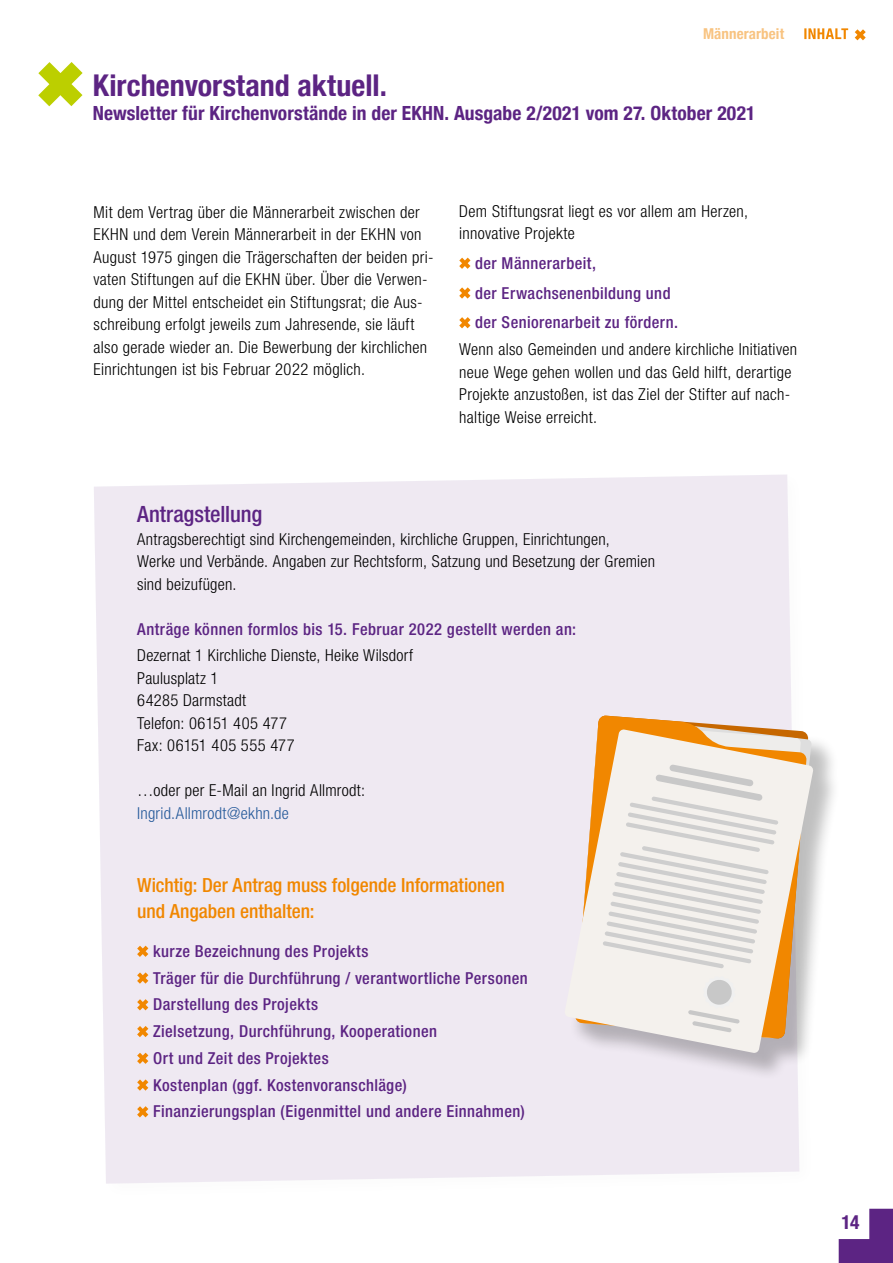
<style>
.page{position:relative;width:893px;height:1263px;background:#fff}
.page>*{position:absolute;margin:0;border:0;box-sizing:border-box;transform-origin:0 0}
.t1{font:700 condensed 30px "Helvetica Neue";letter-spacing:.005em;color:#5c2483}
.t2{font:500 condensed 22.5px "Helvetica Neue LT Std";letter-spacing:-.005em;color:#5c2483}
.t3{font:700 condensed 19.5px "Helvetica Neue";letter-spacing:.005em;color:#5c2483}
.t4{font:500 condensed 19.5px/25.5px "Helvetica Neue LT Std";color:#f18700}
.Flattersatz_Copy{font:300 condensed 16.5px/22.5px "Helvetica Neue LT Std";letter-spacing:.02em;color:#000}
.Flattersatz_Copy-2{font:500 condensed 16.5px "Helvetica Neue LT Std";letter-spacing:.025em;color:#5c2483}
.t5{font:300 condensed 16.5px "Helvetica Neue LT Std";letter-spacing:.015em;color:#275b9b}
.t6{font:700 condensed 15px "Helvetica Neue";letter-spacing:.005em;color:#f18700}
</style>
<div class="page">
<svg style="left:38px;top:62px;width:45px;height:44px"></svg>
<svg style="left:804px;top:28px;width:44px;height:11px"></svg>
<svg style="left:855px;top:29px;width:11px;height:11px"></svg>
<div style="left:94px;top:474px;width:705px;height:710px;background:#efe9f2"></div>
<div style="left:568px;top:719px;width:273px;height:362px;background:#000;opacity:.25"></div>
<svg style="left:575px;top:715px;width:232px;height:14px;fill:#efe9f2"></svg>
<svg style="left:564px;top:729px;width:249px;height:324px;fill:#f1eced"></svg>
<svg style="left:603px;top:764px;width:175px;height:204px"></svg>
<svg style="left:688px;top:976px;width:52px;height:56px"></svg>
<svg style="left:137px;top:946px;width:11px;height:11px"></svg>
<svg style="left:137px;top:972px;width:11px;height:12px"></svg>
<svg style="left:137px;top:999px;width:11px;height:11px"></svg>
<svg style="left:137px;top:1026px;width:11px;height:11px"></svg>
<svg style="left:137px;top:1053px;width:11px;height:11px"></svg>
<svg style="left:137px;top:1079px;width:11px;height:12px"></svg>
<svg style="left:137px;top:1106px;width:11px;height:11px"></svg>
<svg style="left:459px;top:258px;width:11px;height:11px"></svg>
<svg style="left:459px;top:287px;width:11px;height:12px"></svg>
<svg style="left:459px;top:317px;width:11px;height:11px"></svg>
<svg style="left:839px;top:1209px;width:54px;height:54px"></svg>
<p class="t6" style="left:703px;top:21px;width:83px">Männerarbeit</p>
<h1 class="t1" style="left:93px;top:61px;width:296px">Kirchenvorstand aktuell.</h1>
<p class="t3" style="left:93px;top:97px;width:664px">Newsletter für Kirchenvorstände in der EKHN. Ausgabe 2/2021 vom 27. Oktober 2021</p>
<p class="Flattersatz_Copy" style="left:94px;top:200px;width:342px">Mit dem Vertrag über die Männerarbeit zwischen der EKHN und dem Verein Männerarbeit in der EKHN von August 1975 gingen die Trägerschaften der beiden pri&shy;vaten Stiftungen auf die EKHN über. Über die Verwen&shy;dung der Mittel entscheidet ein Stiftungsrat; die Aus&shy;schreibung erfolgt jeweils zum Jahresende, sie läuft also gerade wieder an. Die Bewerbung der kirchlichen Einrichtungen ist bis Februar 2022 möglich.</p>
<p class="Flattersatz_Copy" style="left:459px;top:199px;width:290px">Dem Stiftungsrat liegt es vor allem am Herzen, innovative Projekte</p>
<p class="Flattersatz_Copy-2" style="left:475px;top:253px;width:122px">der Männerarbeit,</p>
<p class="Flattersatz_Copy-2" style="left:475px;top:283px;width:197px">der Erwachsenenbildung und</p>
<p class="Flattersatz_Copy-2" style="left:475px;top:313px;width:204px">der Seniorenarbeit zu fördern.</p>
<p class="Flattersatz_Copy" style="left:459px;top:338px;width:339px">Wenn also Gemeinden und andere kirchliche Initiativen neue Wege gehen wollen und das Geld hilft, derartige Projekte anzustoßen, ist das Ziel der Stifter auf nach&shy;haltige Weise erreicht.</p>
<p class="t2" style="left:137px;top:501px;width:127px">Antragstellung</p>
<p class="Flattersatz_Copy" style="left:137px;top:527px;width:519px">Antragsberechtigt sind Kirchengemeinden, kirchliche Gruppen, Einrichtungen,<br>Werke und Verbände. Angaben zur Rechtsform, Satzung und Besetzung der Gremien sind beizufügen.</p>
<p class="Flattersatz_Copy-2" style="left:137px;top:619px;width:441px">Anträge können formlos bis 15. Februar 2022 gestellt werden an:</p>
<p class="Flattersatz_Copy" style="left:137px;top:644px;width:278px">Dezernat 1 Kirchliche Dienste, Heike Wilsdorf</p>
<p class="Flattersatz_Copy" style="left:137px;top:667px;width:151px">Paulusplatz 1<br>64285 Darmstadt<br>Telefon: 06151 405 477</p>
<p class="Flattersatz_Copy" style="left:137px;top:734px;width:159px">Fax: 06151 405 555 477</p>
<p class="Flattersatz_Copy" style="left:137px;top:779px;width:229px">…oder per E-Mail an Ingrid Allmrodt:</p>
<p class="t5" style="left:137px;top:804px;width:153px">Ingrid.Allmrodt@ekhn.de</p>
<p class="t4" style="left:137px;top:872px;width:369px">Wichtig: Der Antrag muss folgende Informationen und Angaben enthalten:</p>
<p class="Flattersatz_Copy-2" style="left:153px;top:941px;width:217px">kurze Bezeichnung des Projekts</p>
<p class="Flattersatz_Copy-2" style="left:153px;top:968px;width:376px">Träger für die Durchführung / verantwortliche Personen</p>
<p class="Flattersatz_Copy-2" style="left:153px;top:995px;width:166px">Darstellung des Projekts</p>
<p class="Flattersatz_Copy-2" style="left:153px;top:1021px;width:285px">Zielsetzung, Durchführung, Kooperationen</p>
<p class="Flattersatz_Copy-2" style="left:153px;top:1048px;width:177px">Ort und Zeit des Projektes</p>
<p class="Flattersatz_Copy-2" style="left:153px;top:1075px;width:255px">Kostenplan (ggf. Kostenvoranschläge)</p>
<p class="Flattersatz_Copy-2" style="left:153px;top:1102px;width:373px">Finanzierungsplan (Eigenmittel und andere Einnahmen)</p>
<p class="t3" style="left:842px;top:1206px;width:19px">14</p>
</div>
